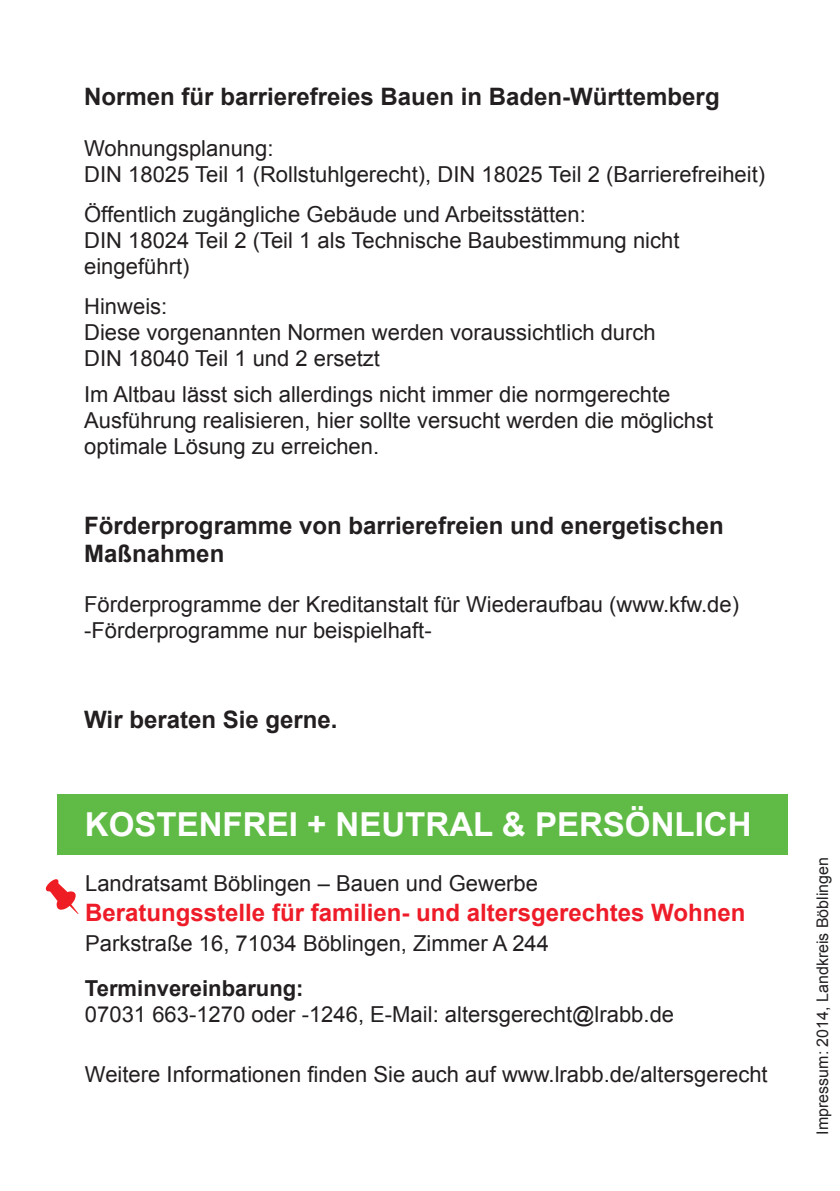
<style>
.page{position:relative;width:840px;height:1191px;background:#fff}
.page>*{position:absolute;margin:0;border:0;box-sizing:border-box;transform-origin:0 0}
.t1{font:700 33px "Arial";color:#fff}
.t2{font:700 24px "Arial";color:#231f20}
.t3{font:700 24px "Arial";color:#ee1c28}
.t4{font:22px "Arial";color:#231f20}
.t5{font:700 22px "Arial";color:#231f20}
.t6{font:16px "Arial";color:#231f20}
</style>
<div class="page">
<div style="left:57px;top:794px;width:729px;height:60px;background:#60bb46"></div>
<svg style="left:45px;top:879px;width:34px;height:35px"></svg>
<p class="t2" style="left:84px;top:81px;width:636px">Normen für barrierefreies Bauen in Baden-Württemberg</p>
<p class="t4" style="left:84px;top:133px;width:191px">Wohnungsplanung:</p>
<p class="t4" style="left:84px;top:159px;width:682px">DIN 18025 Teil 1 (Rollstuhlgerecht), DIN 18025 Teil 2 (Barrierefreiheit)</p>
<p class="t4" style="left:84px;top:199px;width:503px">Öffentlich zugängliche Gebäude und Arbeitsstätten:</p>
<p class="t4" style="left:84px;top:225px;width:596px">DIN 18024 Teil 2 (Teil 1 als Technische Baubestimmung nicht</p>
<p class="t4" style="left:84px;top:251px;width:107px">eingeführt)</p>
<p class="t4" style="left:84px;top:291px;width:85px">Hinweis:</p>
<p class="t4" style="left:84px;top:317px;width:572px">Diese vorgenannten Normen werden voraussichtlich durch</p>
<p class="t4" style="left:84px;top:343px;width:297px">DIN 18040 Teil 1 und 2 ersetzt</p>
<p class="t4" style="left:84px;top:379px;width:587px">Im Altbau lässt sich allerdings nicht immer die normgerechte</p>
<p class="t4" style="left:84px;top:405px;width:630px">Ausführung realisieren, hier sollte versucht werden die möglichst</p>
<p class="t4" style="left:84px;top:431px;width:296px">optimale Lösung zu erreichen.</p>
<p class="t2" style="left:84px;top:509px;width:640px">Förderprogramme von barrierefreien und energetischen</p>
<p class="t2" style="left:84px;top:537px;width:142px">Maßnahmen</p>
<p class="t4" style="left:84px;top:589px;width:656px">Förderprogramme der Kreditanstalt für Wiederaufbau (www.kfw.de)</p>
<p class="t4" style="left:84px;top:615px;width:349px">-Förderprogramme nur beispielhaft-</p>
<p class="t2" style="left:84px;top:703px;width:255px">Wir beraten Sie gerne.</p>
<p class="t1" style="left:85px;top:802px;width:667px">KOSTENFREI + NEUTRAL &amp; PERSÖNLICH</p>
<p class="t4" style="left:85px;top:868px;width:454px">Landratsamt Böblingen – Bauen und Gewerbe</p>
<p class="t3" style="left:85px;top:896px;width:661px">Beratungsstelle für familien- und altersgerechtes Wohnen</p>
<p class="t4" style="left:85px;top:928px;width:465px">Parkstraße 16, 71034 Böblingen, Zimmer A 244</p>
<p class="t5" style="left:85px;top:973px;width:220px">Terminvereinbarung:</p>
<p class="t4" style="left:85px;top:999px;width:590px">07031 663-1270 oder -1246, E-Mail: altersgerecht@lrabb.de</p>
<p class="t4" style="left:85px;top:1059px;width:683px">Weitere Informationen finden Sie auch auf www.lrabb.de/altersgerecht</p>
<p class="t6" style="left:811px;top:1134px;width:279px;rotate:-90deg">Impressum: 2014, Landkreis Böblingen</p>
</div>
